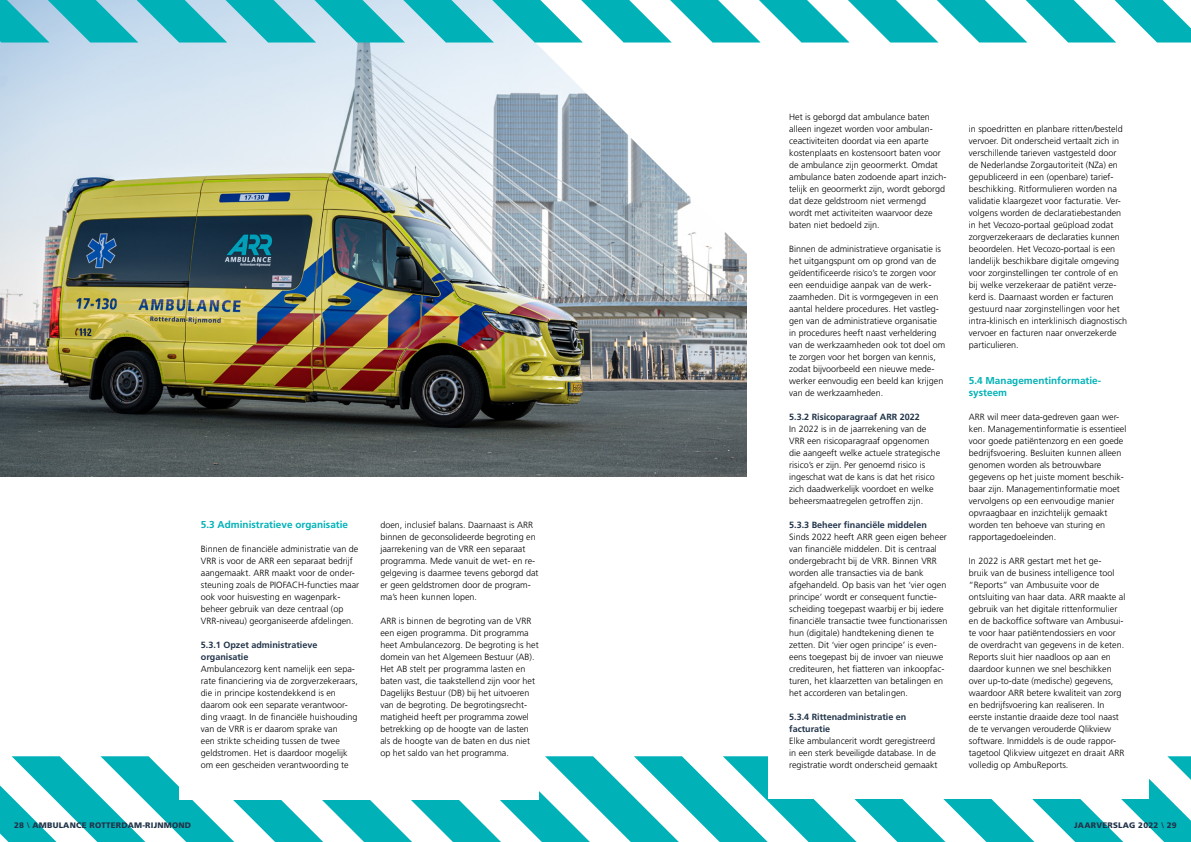
<style>
.page{position:relative;width:1191px;height:842px;background:#fff}
.page>*{position:absolute;margin:0;border:0;box-sizing:border-box;transform-origin:0 0}
.t1{font:700 10px/12px "Frutiger LT Std";color:#00b2b8}
.t2{font:300 9px/12px "Frutiger LT Std";color:#000}
.t3{font:700 9px/12px "Frutiger LT Std";color:#213349}
.t4{font:900 8px "Frutiger LT Std";letter-spacing:.025em;color:#213349}
.s1{font-weight:700}
</style>
<div class="page">
<svg style="left:0;top:756px;width:1191px;height:86px"></svg>
<img style="left:0;top:43px;width:746px;height:433px">
<svg style="left:493px;top:43px;width:254px;height:221px"></svg>
<div style="left:768px;top:43px;width:380px;height:756px;background:#fff"></div>
<div style="left:180px;top:492px;width:359px;height:307px;background:#fff"></div>
<svg style="left:0;top:0;width:1191px;height:43px"></svg>
<p class="t1" style="left:201px;top:519px;width:149px">5.3 Administratieve organisatie</p>
<p class="t2" style="left:201px;top:543px;width:160px">Binnen de financiële administratie van de VRR is voor de ARR een separaat bedrijf aangemaakt. ARR maakt voor de onder&shy;steuning zoals de PIOFACH-functies maar ook voor huisvesting en wagenpark&shy;beheer gebruik van deze centraal (op VRR-niveau) georganiseerde afdelingen.</p>
<p class="t3" style="left:201px;top:639px;width:118px">5.3.1 Opzet administratieve organisatie</p>
<p class="t2" style="left:201px;top:663px;width:158px">Ambulancezorg kent namelijk een sepa&shy;rate financiering via de zorgverzekeraars, die in principe kostendekkend is en daarom ook een separate verantwoor&shy;ding vraagt. In de financiële huishouding van de VRR is er daarom sprake van<br>een strikte scheiding tussen de twee geldstromen. Het is daardoor mogelijk om een gescheiden verantwoording te</p>
<p class="t2" style="left:380px;top:519px;width:160px">doen, inclusief balans. Daarnaast is ARR binnen de geconsolideerde begroting en jaarrekening van de VRR een separaat programma. Mede vanuit de wet- en re&shy;gelgeving is daarmee tevens geborgd dat er geen geldstromen door de program&shy;ma’s heen kunnen lopen.</p>
<p class="t2" style="left:380px;top:615px;width:160px">ARR is binnen de begroting van de VRR een eigen programma. Dit programma heet Ambulancezorg. De begroting is het domein van het Algemeen Bestuur (AB).<br>Het AB stelt per programma lasten en baten vast, die taakstellend zijn voor het Dagelijks Bestuur (DB) bij het uitvoeren van de begroting. De begrotingsrecht&shy;matigheid heeft per programma zowel betrekking op de hoogte van de lasten als de hoogte van de baten en dus niet op het saldo van het programma.</p>
<p class="t2" style="left:789px;top:111px;width:159px">Het is geborgd dat ambulance baten alleen ingezet worden voor ambulan&shy;ceactiviteiten doordat via een aparte kostenplaats en kostensoort baten voor de ambulance zijn geoormerkt. Omdat ambulance baten zodoende apart inzich&shy;telijk en geoormerkt zijn, wordt geborgd dat deze geldstroom niet vermengd wordt met activiteiten waarvoor deze baten niet bedoeld zijn.</p>
<p class="t2" style="left:789px;top:243px;width:158px">Binnen de administratieve organisatie is het uitgangspunt om op grond van de geïdentificeerde risico’s te zorgen voor een eenduidige aanpak van de werk&shy;zaamheden. Dit is vormgegeven in een aantal heldere procedures. Het vastleg&shy;gen van de administratieve organisatie in procedures heeft naast verheldering van de werkzaamheden ook tot doel om te zorgen voor het borgen van kennis, zodat bijvoorbeeld een nieuwe mede&shy;werker eenvoudig een beeld kan krijgen van de werkzaamheden.</p>
<p class="t3" style="left:789px;top:411px;width:132px">5.3.2 Risicoparagraaf ARR 2022</p>
<p class="t2" style="left:789px;top:423px;width:153px">In 2022 is in de jaarrekening van de VRR een risicoparagraaf opgenomen die aangeeft welke actuele strategische risico’s er zijn. Per genoemd risico is ingeschat wat de kans is dat het risico zich daadwerkelijk voordoet en welke beheersmaatregelen getroffen zijn.</p>
<p class="t3" style="left:789px;top:519px;width:139px">5.3.3 Beheer financiële middelen</p>
<p class="t2" style="left:789px;top:531px;width:160px">Sinds 2022 heeft ARR geen eigen beheer van financiële middelen. Dit is centraal ondergebracht bij de VRR. Binnen VRR worden alle transacties via de bank afgehandeld. Op basis van het ‘vier ogen principe’ wordt er consequent functie&shy;scheiding toegepast waarbij er bij iedere financiële transactie twee functionarissen hun (digitale) handtekening dienen te zetten. Dit ‘vier ogen principe’ is even&shy;eens toegepast bij de invoer van nieuwe crediteuren, het fiatteren van inkoopfac&shy;turen, het klaarzetten van betalingen en het accorderen van betalingen.</p>
<p class="t3" style="left:789px;top:711px;width:119px">5.3.4 Rittenadministratie en facturatie</p>
<p class="t2" style="left:789px;top:735px;width:150px">Elke ambulancerit wordt geregistreerd in een sterk beveiligde database. In de registratie wordt onderscheid gemaakt</p>
<p class="t2" style="left:969px;top:123px;width:160px">in spoedritten en planbare ritten/besteld vervoer. Dit onderscheid vertaalt zich in verschillende tarieven vastgesteld door de Nederlandse Zorgautoriteit (NZa) en gepubliceerd in een (openbare) tarief&shy;beschikking. Ritformulieren worden na validatie klaargezet voor facturatie. Ver&shy;volgens worden de declaratiebestanden in het Vecozo-portaal geüpload zodat zorgverzekeraars de declaraties kunnen beoordelen. Het Vecozo-portaal is een landelijk beschikbare digitale omgeving voor zorginstellingen ter controle of en bij welke verzekeraar de patiënt verze&shy;kerd is. Daarnaast worden er facturen gestuurd naar zorginstellingen voor het intra-klinisch en interklinisch diagnostisch vervoer en facturen naar onverzekerde particulieren.</p>
<p class="t1" style="left:969px;top:375px;width:134px">5.4 Managementinformatie&shy;systeem</p>
<p class="t2" style="left:969px;top:411px;width:159px">ARR wil meer data-gedreven gaan wer&shy;ken. Managementinformatie is essentieel voor goede patiëntenzorg en een goede bedrijfsvoering. Besluiten kunnen alleen genomen worden als betrouwbare gegevens op het juiste moment beschik&shy;baar zijn. Managementinformatie moet vervolgens op een eenvoudige manier opvraagbaar en inzichtelijk gemaakt worden ten behoeve van sturing en rapportagedoeleinden.</p>
<p class="t2" style="left:969px;top:555px;width:158px">In 2022 is ARR gestart met het ge-<br>bruik van de business intelligence tool “Reports” van Ambusuite voor de ontsluiting van haar data. ARR maakte al gebruik van het digitale rittenformulier en de backoffice software van Ambusui&shy;te voor haar patiëntendossiers en voor de overdracht van gegevens in de keten.<br>Reports sluit hier naadloos op aan en daardoor kunnen we snel beschikken over up-to-date (medische) gegevens, waardoor ARR betere kwaliteit van zorg en bedrijfsvoering kan realiseren. In eerste instantie draaide deze tool naast de te vervangen verouderde Qlikview software. Inmiddels is de oude rappor&shy;tagetool Qlikview uitgezet en draait ARR volledig op AmbuReports.</p>
<p class="t4" style="left:14px;top:820px;width:178px">28 <span class="s1">\</span> AMBULANCE ROTTERDAM-RIJNMOND</p>
<p class="t4" style="left:1074px;top:820px;width:104px">JAARVERSLAG 2022 <span class="s1">\</span> 29</p>
</div>
